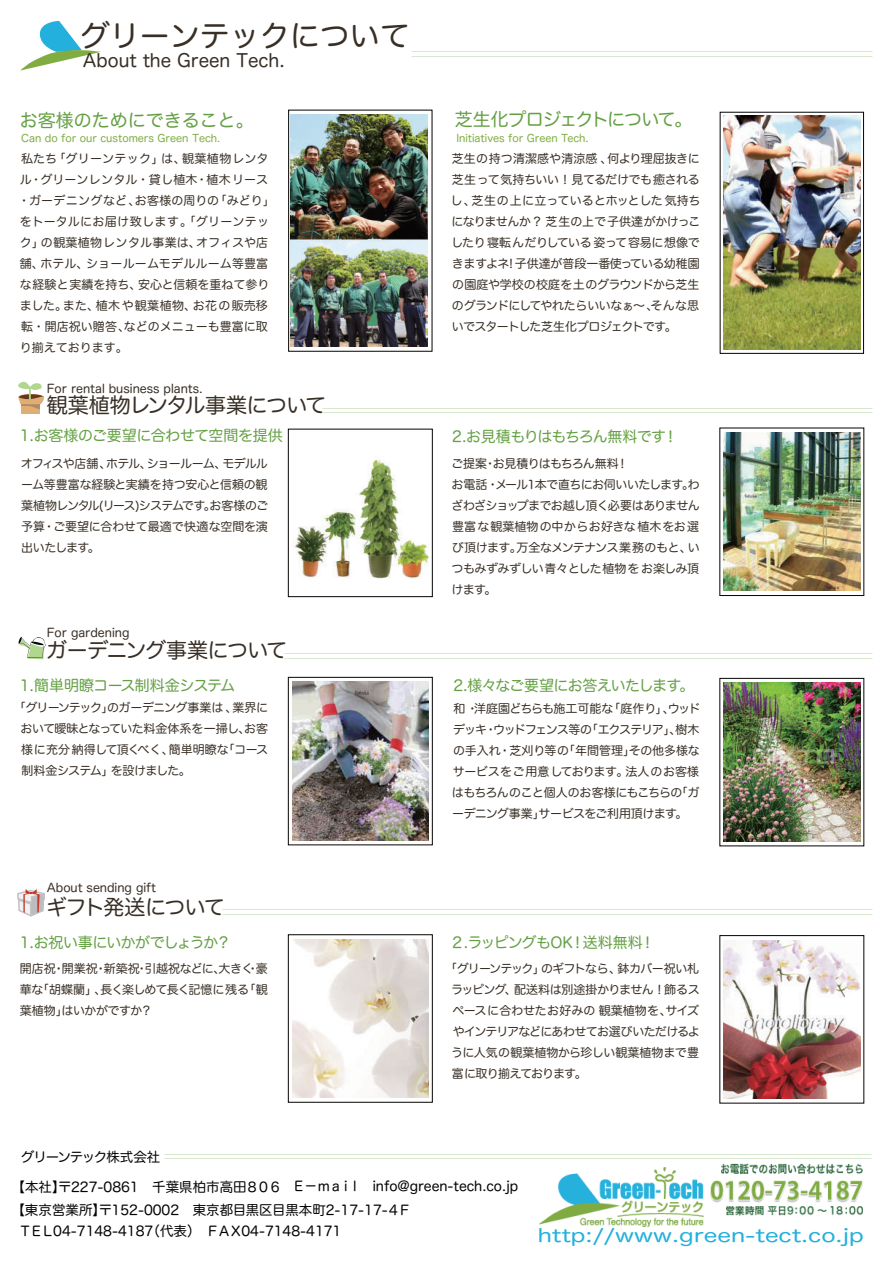
<style>
.page{position:relative;width:893px;height:1263px;background:#fff}
.page>*{position:absolute;margin:0;border:0;box-sizing:border-box;transform-origin:0 0}
.t1{font:30px "Hira Maru Pro W4";color:#382f26}
.t2{font:21px "Hira Maru Pro W4";letter-spacing:-.045em;color:#382f26}
.t3{font:21px "Hira Maru Pro W4";letter-spacing:-.065em;color:#382f26}
.t4{font:18px "Hira Maru Pro W4";color:#23b0dd;scale:1.31 1}
.t5{font:18px "Hira Maru Pro W4";color:#382f26}
.t6{font:18px "Hira Maru Pro W4";letter-spacing:-.055em;color:#64a043}
.t7{font:18px "Hira Maru Pro W4";color:#64a043}
.t8{font:15px "Hira Maru Pro W4";letter-spacing:-.035em;color:#64a043}
.t9{font:15px "Hira Maru Pro W4";letter-spacing:-.055em;color:#64a043}
.t10{font:13.5px/23.5px "Hira Maru Pro W4";color:#030303}
.t11{font:13.5px "Hira Maru Pro W4";letter-spacing:-.07em;color:#030303}
.t12{font:12px/21px "Hira Maru Pro W4";color:#382f26;text-align:justify}
.t13{font:12px/21px "Hira Maru Pro W4";letter-spacing:.02em;color:#382f26}
.t14{font:12px/21px "Hira Maru Pro W4";letter-spacing:-.04em;color:#382f26}
.t15{font:10.5px "Hira Maru Pro W4";color:#80ac42}
</style>
<div class="page">
<img style="left:539px;top:1168px;width:165px;height:58px">
<img style="left:710px;top:1180px;width:153px;height:22px">
<img style="left:721px;top:1164px;width:142px;height:9px">
<img style="left:727px;top:1206px;width:136px;height:10px">
<svg style="left:17px;top:889px;width:28px;height:28px"></svg>
<svg style="left:18px;top:637px;width:28px;height:22px"></svg>
<div style="left:22px;top:402px;width:18px;height:12px;background:#dfae75"></div>
<svg style="left:18px;top:381px;width:26px;height:28px"></svg>
<svg style="left:20px;top:21px;width:81px;height:50px"></svg>
<svg style="left:288px;top:110px;width:144px;height:242px"></svg>
<img style="left:291px;top:115px;width:136px;height:231px">
<svg style="left:720px;top:112px;width:144px;height:242px"></svg>
<img style="left:724px;top:116px;width:136px;height:234px">
<div style="left:288px;top:429px;width:145px;height:168px;background:#fff;border:1px solid #050403"></div>
<img style="left:292px;top:457px;width:137px;height:122px">
<svg style="left:719px;top:935px;width:145px;height:168px"></svg>
<img style="left:724px;top:940px;width:136px;height:158px">
<div style="left:288px;top:934px;width:145px;height:169px;background:#fff;border:1px solid #050403"></div>
<img style="left:292px;top:939px;width:137px;height:159px">
<svg style="left:719px;top:678px;width:145px;height:168px"></svg>
<img style="left:724px;top:683px;width:136px;height:158px">
<svg style="left:288px;top:677px;width:145px;height:168px"></svg>
<img style="left:292px;top:682px;width:137px;height:158px">
<svg style="left:719px;top:428px;width:145px;height:168px"></svg>
<img style="left:724px;top:432px;width:136px;height:159px">
<h1 class="t1" style="left:80px;top:10px;width:332px">グリーンテックについて</h1>
<h3 class="t5" style="left:83px;top:45px;width:203px">About the Green Tech.</h3>
<h3 class="t7" style="left:20px;top:104px;width:236px">お客様のためにできること。</h3>
<p class="t15" style="left:21px;top:129px;width:201px">Can do for our customers Green Tech.</p>
<p class="t13" style="left:18px;top:147px;width:258px">私たち「グリーンテック」は、観葉植物レンタル・グリーンレンタル・貸し植木・植木リース・ガーデニングなど、お客様の周りの「みどり」をトータルにお届け致します。「グリーンテック」の観葉植物レンタル事業は、オフィスや店舗、ホテル、ショールームモデルルーム等豊富な経験と実績を持ち、安心と信頼を重ねて参りました。また、植木や観葉植物、お花の販売移転・開店祝い贈答、などのメニューも豊富に取り揃えております。</p>
<p class="t12" style="left:47px;top:377px;width:158px">For rental business plants.</p>
<p class="t8" style="left:20px;top:422px;width:265px">1.お客様のご要望に合わせて空間を提供</p>
<p class="t12" style="left:21px;top:452px;width:249px">オフィスや店舗、ホテル、ショールーム、モデルルーム等豊富な経験と実績を持つ安心と信頼の観葉植物レンタル(リース)システムです。お客様のご予算・ご要望に合わせて最適で快適な空間を演出いたします。</p>
<h2 class="t2" style="left:47px;top:387px;width:281px">観葉植物レンタル事業について</h2>
<p class="t12" style="left:47px;top:621px;width:84px">For gardening</p>
<h2 class="t2" style="left:46px;top:632px;width:243px">ガーデニング事業について</h2>
<p class="t8" style="left:20px;top:672px;width:217px">1.簡単明瞭コース制料金システム</p>
<p class="t12" style="left:20px;top:696px;width:249px;text-indent:-7px">「グリーンテック」のガーデニング事業は、業界において曖昧となっていた料金体系を一掃し、お客様に充分納得して頂くべく、簡単明瞭な「コース制料金システム」を設けました。</p>
<p class="t12" style="left:47px;top:877px;width:111px">About sending gift</p>
<h2 class="t3" style="left:46px;top:888px;width:180px">ギフト発送について</h2>
<p class="t8" style="left:20px;top:929px;width:213px">1.お祝い事にいかがでしょうか？</p>
<p class="t12" style="left:20px;top:957px;width:250px">開店祝・開業祝・新築祝・引越祝などに、大きく・豪華な「胡蝶蘭」、長く楽しめて長く記憶に残る「観葉植物」はいかがですか？</p>
<h3 class="t6" style="left:455px;top:104px;width:239px">芝生化プロジェクトについて。</h3>
<p class="t12" style="left:451px;top:147px;width:251px">芝生の持つ清潔感や清涼感、何より理屈抜きに芝生って気持ちいい！見てるだけでも癒されるし、芝生の上に立っているとホッとした気持ちになりませんか？芝生の上で子供達がかけっこしたり寝転んだりしている姿って容易に想像できますよネ！子供達が普段一番使っている幼稚園の園庭や学校の校庭を土のグラウンドから芝生のグランドにしてやれたらいいなぁ～、そんな思いでスタートした芝生化プロジェクトです。</p>
<p class="t15" style="left:456px;top:129px;width:134px">Initiatives for Green Tech.</p>
<p class="t8" style="left:452px;top:424px;width:227px">2.お見積もりはもちろん無料です！</p>
<p class="t14" style="left:451px;top:452px;width:250px">ご提案・お見積りはもちろん無料！<br>お電話・メール１本で直ちにお伺いいたします。わざわざショップまでお越し頂く必要はありません豊富な観葉植物の中からお好きな植木をお選び頂けます。万全なメンテナンス業務のもと、いつもみずみずしい青々とした植物をお楽しみ頂けます。</p>
<p class="t9" style="left:453px;top:672px;width:243px">2.様々なご要望にお答えいたします。</p>
<p class="t12" style="left:452px;top:698px;width:250px">和・洋庭園どちらも施工可能な「庭作り」、ウッドデッキ・ウッドフェンス等の「エクステリア」、樹木の手入れ・芝刈り等の「年間管理」その他多様なサービスをご用意しております。法人のお客様はもちろんのこと個人のお客様にもこちらの「ガーデニング事業」サービスをご利用頂けます。</p>
<p class="t8" style="left:450px;top:929px;width:207px">２.ラッピングもOK！送料無料！</p>
<p class="t12" style="left:451px;top:957px;width:250px;text-indent:-6px">「グリーンテック」のギフトなら、鉢カバー祝い札ラッピング、配送料は別途掛かりません！飾るスペースに合わせたお好みの観葉植物を、サイズやインテリアなどにあわせてお選びいただけるように人気の観葉植物から珍しい観葉植物まで豊富に取り揃えております。</p>
<p class="t11" style="left:21px;top:1145px;width:141px">グリーンテック株式会社</p>
<p class="t10" style="left:12px;top:1174px;width:272px">【本社】〒227-0861　千葉県柏市高田８０６</p>
<p class="t10" style="left:19px;top:1218px;width:324px">ＴＥＬ04-7148-4187（代表）　ＦＡＸ04-7148-4171</p>
<p class="t10" style="left:11px;top:1173px;width:508px;text-indent:281px">Ｅ－ｍａｉｌ　info@green-tech.co.jp【東京営業所】〒152-0002　東京都目黒区目黒本町2-17-17-４Ｆ　</p>
<h3 class="t4" style="left:538px;top:1219px;width:251px">http://www.green-tect.co.jp</h3>
</div>
